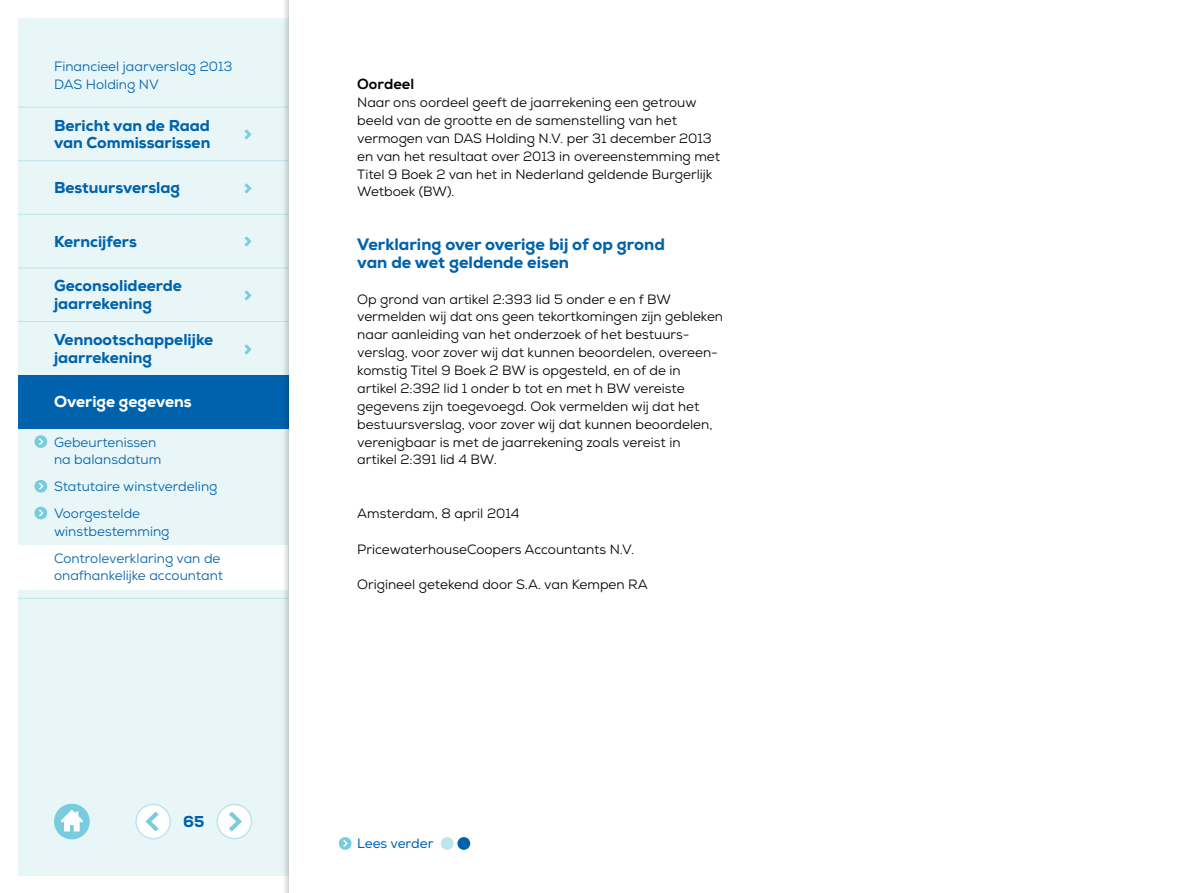
<style>
.page{position:relative;width:1191px;height:893px;background:#fff}
.page>*{position:absolute;margin:0;border:0;box-sizing:border-box;transform-origin:0 0}
.t1{font:800 21px "Nexa";color:#78ccdd}
.t2{font:800 16.5px/17.9px "Nexa";color:#0062ac}
.t3{font:800 15.75px/17.9px "Nexa";color:#0062ac}
.t4{font:800 15.75px "Nexa";color:#fff}
.t5{font:800 14.7px "Nexa";color:#000}
.t6{font:13.5px/17.9px "Nexa";color:#000}
.t7{font:13.5px/17.9px "Nexa";color:#0062ac}
.t8{font:13.5px "Nexa";color:#0062ac}
</style>
<div class="page">
<div style="left:18px;top:18px;width:270px;height:857px;background:#e8f6f8"></div>
<div style="left:18px;top:375px;width:270px;height:54px;background:#0062ac"></div>
<hr style="left:18px;top:267px;width:270px;height:1px;background:#bee4ec">
<hr style="left:18px;top:321px;width:270px;height:1px;background:#bee4ec">
<hr style="left:18px;top:598px;width:270px;height:1px;background:#bee4ec">
<hr style="left:18px;top:214px;width:270px;height:1px;background:#bee4ec">
<hr style="left:18px;top:160px;width:270px;height:1px;background:#bee4ec">
<div style="left:10px;top:545px;width:278px;height:44px;background:#fff"></div>
<hr style="left:18px;top:107px;width:270px;height:1px;background:#bee4ec">
<div style="left:441px;top:837px;width:12px;height:13px;background:#bee4ec;border-radius:50%"></div>
<div style="left:339px;top:837px;width:12px;height:13px;background:#78ccdd;border-radius:50%"></div>
<svg style="left:343px;top:840px;width:5px;height:7px"></svg>
<div style="left:217px;top:804px;width:34px;height:35px;background:#fff;border-radius:50%"></div>
<div style="left:216px;top:804px;width:36px;height:35px;border:2px solid #bee4ec;border-radius:50%"></div>
<svg style="left:229px;top:811px;width:13px;height:20px"></svg>
<div style="left:136px;top:804px;width:34px;height:35px;background:#fff;border-radius:50%"></div>
<div style="left:135px;top:804px;width:36px;height:35px;border:2px solid #bee4ec;border-radius:50%"></div>
<svg style="left:146px;top:811px;width:13px;height:20px"></svg>
<div style="left:457px;top:837px;width:13px;height:13px;background:#0062ac;border-radius:50%"></div>
<div style="left:54px;top:804px;width:36px;height:35px;background:#78ccdd;border-radius:50%"></div>
<svg style="left:61px;top:810px;width:22px;height:21px"></svg>
<div style="left:34px;top:480px;width:13px;height:13px;background:#78ccdd;border-radius:50%"></div>
<svg style="left:39px;top:483px;width:4px;height:7px"></svg>
<div style="left:34px;top:507px;width:13px;height:12px;background:#78ccdd;border-radius:50%"></div>
<svg style="left:39px;top:509px;width:4px;height:8px"></svg>
<div style="left:34px;top:435px;width:13px;height:13px;background:#78ccdd;border-radius:50%"></div>
<svg style="left:39px;top:438px;width:4px;height:7px"></svg>
<svg style="left:282px;top:0;width:6px;height:893px"></svg>
<p class="t7" style="left:54px;top:58px;width:180px">Financieel jaarverslag 2013<br>DAS Holding NV</p>
<p class="t3" style="left:54px;top:116px;width:158px">Bericht van de Raad van Commissarissen</p>
<h1 class="t1" style="left:243px;top:121px;width:10px">&gt;</h1>
<p class="t3" style="left:54px;top:179px;width:128px">Bestuursverslag</p>
<p class="t3" style="left:54px;top:232px;width:84px">Kerncijfers</p>
<p class="t3" style="left:54px;top:277px;width:129px">Geconsolideerde jaarrekening</p>
<p class="t3" style="left:54px;top:330px;width:161px">Vennootschappelijke jaarrekening</p>
<p class="t4" style="left:54px;top:392px;width:139px">Overige gegevens</p>
<p class="t7" style="left:54px;top:433px;width:109px">Gebeurtenissen na balansdatum</p>
<p class="t7" style="left:54px;top:473px;width:165px;line-height:26.8px">Statutaire winstverdeling<br>Voorgestelde</p>
<p class="t7" style="left:54px;top:518px;width:168px;line-height:26.8px">winstbestemming<br>Controleverklaring van de</p>
<p class="t7" style="left:54px;top:567px;width:170px">onafhankelijke accountant</p>
<h1 class="t1" style="left:243px;top:174px;width:10px">&gt;</h1>
<h1 class="t1" style="left:243px;top:228px;width:10px">&gt;</h1>
<h1 class="t1" style="left:243px;top:281px;width:10px">&gt;</h1>
<h1 class="t1" style="left:243px;top:335px;width:10px">&gt;</h1>
<p class="t3" style="left:183px;top:813px;width:23px">65</p>
<p class="t5" style="left:357px;top:75px;width:58px">Oordeel</p>
<p class="t6" style="left:357px;top:94px;width:364px">Naar ons oordeel geeft de jaarrekening een getrouw beeld van de grootte en de samenstelling van het vermogen van DAS Holding N.V. per 31 december 2013 en van het resultaat over 2013 in overeenstemming met Titel 9 Boek 2 van het in Nederland geldende Burgerlijk Wetboek (BW).</p>
<p class="t2" style="left:357px;top:235px;width:309px">Verklaring over overige bij of op grond van de wet geldende eisen</p>
<p class="t6" style="left:357px;top:290px;width:367px">Op grond van artikel 2:393 lid 5 onder e en f BW vermelden wij dat ons geen tekortkomingen zijn gebleken naar aanleiding van het onderzoek of het bestuurs&shy;verslag, voor zover wij dat kunnen beoordelen, overeen&shy;komstig Titel 9 Boek 2 BW is opgesteld, en of de in artikel 2:392 lid 1 onder b tot en met h BW vereiste gegevens zijn toegevoegd. Ook vermelden wij dat het bestuursverslag, voor zover wij dat kunnen beoordelen, verenigbaar is met de jaarrekening zoals vereist in artikel 2:391 lid 4 BW.</p>
<p class="t6" style="left:357px;top:504px;width:164px">Amsterdam, 8 april 2014</p>
<p class="t6" style="left:357px;top:540px;width:279px">PricewaterhouseCoopers Accountants N.V.</p>
<p class="t6" style="left:357px;top:576px;width:292px">Origineel getekend door S.A. van Kempen RA</p>
<p class="t8" style="left:357px;top:836px;width:78px">Lees verder</p>
</div>
